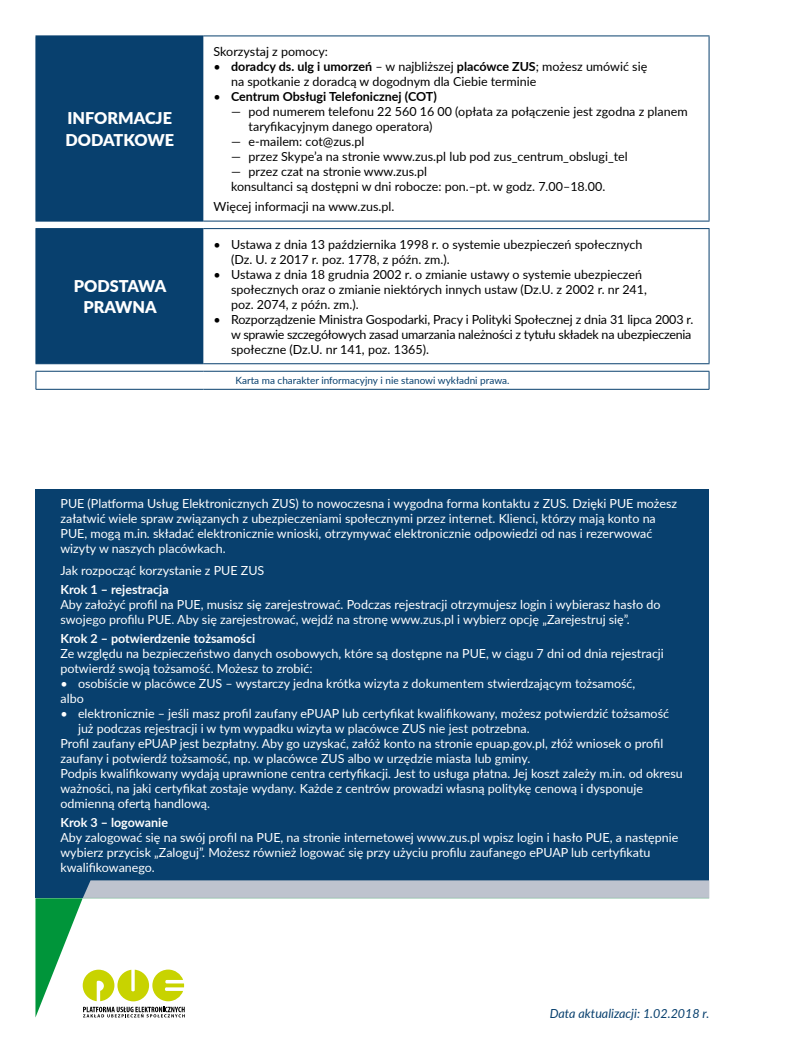
<style>
.page{position:relative;width:798px;height:1053px;background:#fff}
.page>*{position:absolute;margin:0;border:0;box-sizing:border-box;transform-origin:0 0}
.t1{font:900 16.25px/21.2px "Lato";color:#fff}
.t2{font:12.5px/15px "Lato";color:#fff}
.t3{font:12.5px/15px "Lato";color:#000}
.t4{font:12.5px/15px "Lato";letter-spacing:-.02em;color:#000}
.t5{font:700 12.5px "Lato";color:#fff}
.t6{font:700 12.5px "Lato";color:#000}
.t7{font:italic 12.5px "Lato";color:#08406e}
.t8{font:10px "Lato";color:#08406e}
.s1{font-weight:700}
.s2{font-weight:400}
</style>
<div class="page">
<div style="left:36px;top:36px;width:167px;height:327px;background:#08406e"></div>
<svg style="left:203px;top:36px;width:505px;height:327px"></svg>
<hr style="left:35px;top:36px;width:1px;height:184px;background:#08406e">
<hr style="left:35px;top:35px;width:168px;height:1px;background:#08406e">
<hr style="left:203px;top:35px;width:506px;height:1px;background:#08406e">
<hr style="left:708px;top:36px;width:1px;height:184px;background:#08406e">
<hr style="left:35px;top:220px;width:168px;height:1px;background:#08406e">
<hr style="left:203px;top:220px;width:506px;height:1px;background:#08406e">
<hr style="left:35px;top:229px;width:1px;height:134px;background:#08406e">
<hr style="left:708px;top:229px;width:1px;height:134px;background:#08406e">
<svg style="left:36px;top:372px;width:1px;height:17px"></svg>
<hr style="left:36px;top:371px;width:167px;height:1px;background:#08406e">
<hr style="left:36px;top:389px;width:167px;height:1px;background:#08406e">
<hr style="left:203px;top:389px;width:506px;height:1px;background:#08406e">
<hr style="left:203px;top:371px;width:506px;height:1px;background:#08406e">
<svg style="left:708px;top:371px;width:1px;height:18px"></svg>
<hr style="left:35px;top:228px;width:168px;height:1px;background:#08406e">
<hr style="left:203px;top:228px;width:506px;height:1px;background:#08406e">
<hr style="left:35px;top:363px;width:168px;height:1px;background:#08406e">
<hr style="left:203px;top:363px;width:506px;height:1px;background:#08406e">
<div style="left:36px;top:489px;width:672px;height:409px;background:#08406e"></div>
<svg style="left:83px;top:880px;width:626px;height:18px"></svg>
<svg style="left:35px;top:898px;width:673px;height:119px"></svg>
<h1 class="t1" style="left:65px;top:107px;width:110px">INFORMACJE<br>DODATKOWE</h1>
<h1 class="t1" style="left:74px;top:275px;width:94px;text-align:center">PODSTAWA<br>PRAWNA</h1>
<p class="t3" style="left:213px;top:43px;width:116px">Skorzystaj z pomocy:</p>
<p class="t3" style="left:231px;top:58px;width:417px;text-indent:-17px">• <span class="s1">doradcy ds. ulg i umorzeń</span> – w najbliższej <span class="s1">placówce ZUS</span>; możesz umówić się na spotkanie z doradcą w dogodnym dla Ciebie terminie</p>
<p class="t6" style="left:213px;top:87px;width:225px"><span class="s2">•</span> Centrum Obsługi Telefonicznej (COT)</p>
<p class="t3" style="left:248px;top:103px;width:440px;text-indent:-17px">— pod numerem telefonu 22 560 16 00 (opłata za połączenie jest zgodna z planem taryfikacyjnym danego operatora)</p>
<p class="t3" style="left:231px;top:133px;width:135px">— e-mailem: cot@zus.pl</p>
<p class="t3" style="left:231px;top:148px;width:398px">— przez Skype’a na stronie www.zus.pl lub pod zus_centrum_obslugi_tel</p>
<p class="t3" style="left:231px;top:163px;width:375px">— przez czat na stronie www.zus.pl<br>konsultanci są dostępni w dni robocze: pon.–pt. w godz. 7.00–18.00.</p>
<p class="t3" style="left:213px;top:198px;width:182px">Więcej informacji na www.zus.pl.</p>
<p class="t3" style="left:231px;top:236px;width:412px;text-indent:-18px">• Ustawa z dnia 13 października 1998 r. o systemie ubezpieczeń społecznych (Dz. U. z 2017 r. poz. 1778, z późn. zm.).</p>
<p class="t3" style="left:231px;top:266px;width:417px;text-indent:-18px">• Ustawa z dnia 18 grudnia 2002 r. o zmianie ustawy o systemie ubezpieczeń społecznych oraz o zmianie niektórych innych ustaw (Dz.U. z 2002 r. nr 241, poz. 2074, z późn. zm.).</p>
<p class="t4" style="left:231px;top:311px;width:463px;text-indent:-18px">• Rozporządzenie Ministra Gospodarki, Pracy i Polityki Społecznej z dnia 31 lipca 2003 r. w sprawie szczegółowych zasad umarzania należności z tytułu składek na ubezpieczenia społeczne (Dz.U. nr 141, poz. 1365).</p>
<p class="t8" style="left:235px;top:373px;width:275px">Karta ma charakter informacyjny i nie stanowi wykładni prawa.</p>
<p class="t2" style="left:60px;top:495px;width:618px">PUE (Platforma Usług Elektronicznych ZUS) to nowoczesna i wygodna forma kontaktu z ZUS. Dzięki PUE możesz załatwić wiele spraw związanych z ubezpieczeniami społecznymi przez internet. Klienci, którzy mają konto na PUE, mogą m.in. składać elektronicznie wnioski, otrzymywać elektronicznie odpowiedzi od nas i rezerwować wizyty w naszych placówkach.</p>
<p class="t2" style="left:60px;top:563px;width:205px">Jak rozpocząć korzystanie z PUE ZUS</p>
<p class="t5" style="left:60px;top:580px;width:110px">Krok 1 – rejestracja</p>
<p class="t2" style="left:60px;top:596px;width:601px">Aby założyć profil na PUE, musisz się zarejestrować. Podczas rejestracji otrzymujesz login i wybierasz hasło do swojego profilu PUE. Aby się zarejestrować, wejdź na stronę www.zus.pl i wybierz opcję „Zarejestruj się”.</p>
<p class="t5" style="left:60px;top:629px;width:196px">Krok 2 – potwierdzenie tożsamości</p>
<p class="t2" style="left:60px;top:645px;width:604px">Ze względu na bezpieczeństwo danych osobowych, które są dostępne na PUE, w ciągu 7 dni od dnia rejestracji potwierdź swoją tożsamość. Możesz to zrobić:</p>
<p class="t2" style="left:60px;top:675px;width:576px">• osobiście w placówce ZUS – wystarczy jedna krótka wizyta z dokumentem stwierdzającym tożsamość, albo</p>
<p class="t2" style="left:60px;top:705px;width:610px">• elektronicznie – jeśli masz profil zaufany ePUAP lub certyfikat kwalifikowany, możesz potwierdzić tożsamość</p>
<p class="t2" style="left:78px;top:720px;width:453px">już podczas rejestracji i w tym wypadku wizyta w placówce ZUS nie jest potrzebna.</p>
<p class="t2" style="left:60px;top:735px;width:604px">Profil zaufany ePUAP jest bezpłatny. Aby go uzyskać, załóż konto na stronie epuap.gov.pl, złóż wniosek o profil</p>
<p class="t2" style="left:60px;top:750px;width:471px">zaufany i potwierdź tożsamość, np. w placówce ZUS albo w urzędzie miasta lub gminy.</p>
<p class="t2" style="left:60px;top:765px;width:623px">Podpis kwalifikowany wydają uprawnione centra certyfikacji. Jest to usługa płatna. Jej koszt zależy m.in. od okresu</p>
<p class="t2" style="left:60px;top:780px;width:584px">ważności, na jaki certyfikat zostaje wydany. Każde z centrów prowadzi własną politykę cenową i dysponuje</p>
<p class="t2" style="left:60px;top:795px;width:151px">odmienną ofertą handlową.</p>
<p class="t5" style="left:60px;top:813px;width:109px">Krok 3 – logowanie</p>
<p class="t2" style="left:60px;top:829px;width:619px">Aby zalogować się na swój profil na PUE, na stronie internetowej www.zus.pl wpisz login i hasło PUE, a następnie wybierz przycisk „Zaloguj”. Możesz również logować się przy użyciu profilu zaufanego ePUAP lub certyfikatu kwalifikowanego.</p>
<p class="t7" style="left:549px;top:1003px;width:161px">Data aktualizacji: 1.02.2018 r.</p>
</div>
